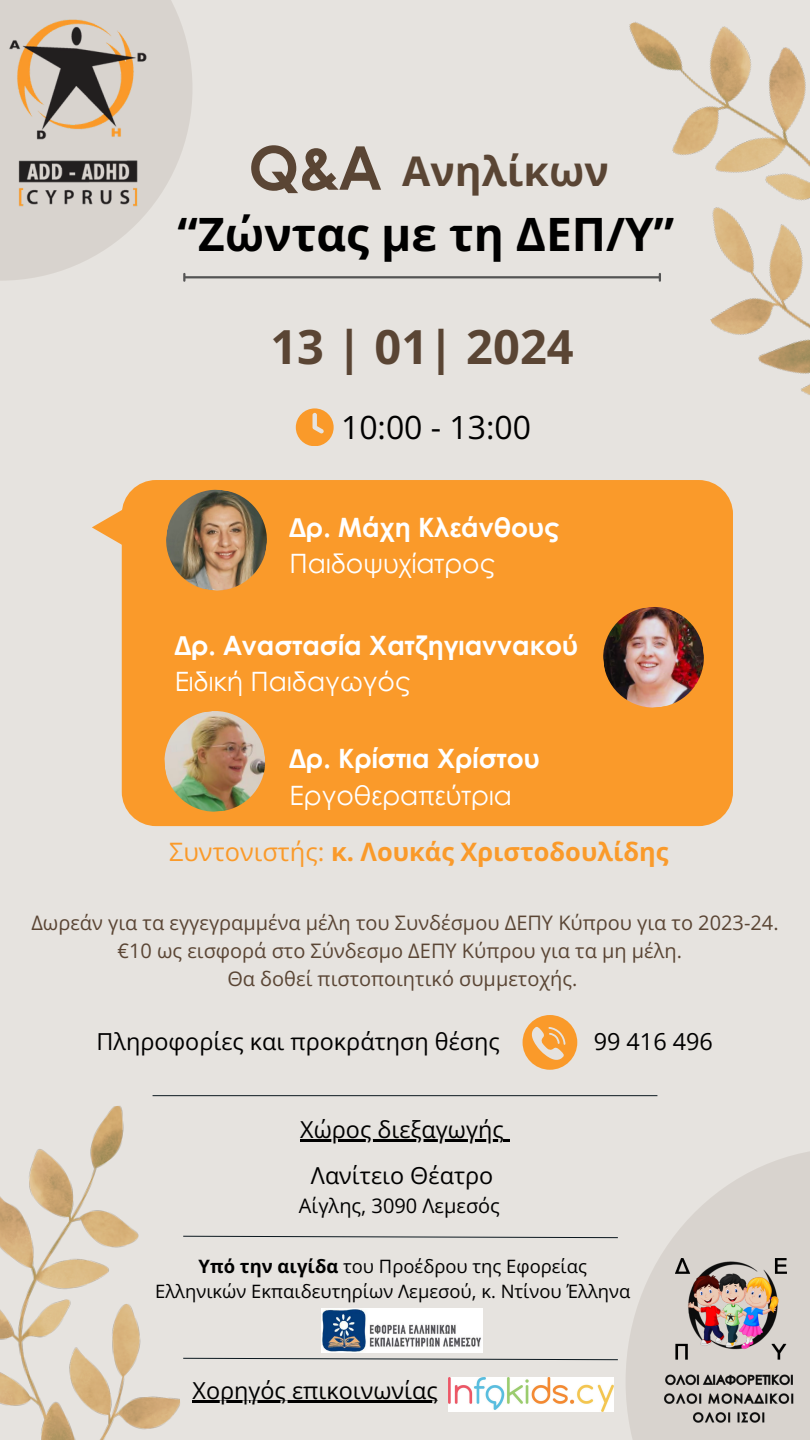
<style>
.page{position:relative;width:810px;height:1440px;background:#e6e3df}
.page>*{position:absolute;margin:0;border:0;box-sizing:border-box;transform-origin:0 0}
.t1{font:700 60.4px "Century Gothic";color:#5a4534}
.t2{font:700 47px "Open Sans";color:#5a4534}
.t3{font:700 46px "Open Sans";color:#000}
.t4{font:700 41px "Open Sans";color:#5a4534}
.t5{font:32px "Open Sans";color:#000}
.t6{font:700 26.7px "Century Gothic";color:#fff}
.t7{font:26.7px "Century Gothic";color:#fff}
.t8{font:700 25.4px "Open Sans";color:#fa9a2a}
.t9{font:23.4px "Open Sans";color:#000}
.t10{font:20px "Open Sans";color:#5a4534}
.t11{font:20px "Open Sans";color:#000}
.t12{font:18.4px/25.5px "Open Sans";color:#000;text-align:center}
.s1{font-weight:400}
.s2{font-weight:700}
</style>
<div class="page">
<img style="left:587px;top:21px;width:223px;height:487px">
<hr style="left:153px;top:1095px;width:504px;height:1px;background:#0c1920">
<svg style="left:191px;top:1358px;width:427px;height:2px"></svg>
<img style="left:0;top:1105px;width:191px;height:335px">
<div style="left:0;top:0;width:193px;height:281px;background:linear-gradient(to right,#d7d2cd,#e1ddd9)"></div>
<div style="left:626px;top:1148px;width:184px;height:292px;background:linear-gradient(to right,#e4e0dc,#d8d3ce)"></div>
<img style="left:651px;top:1247px;width:156px;height:182px">
<img style="left:5px;top:16px;width:146px;height:194px">
<svg style="left:523px;top:1015px;width:54px;height:55px"></svg>
<img style="left:449px;top:1377px;width:165px;height:35px">
<hr style="left:185px;top:276px;width:474px;height:2px;background:#545454">
<svg style="left:183px;top:274px;width:2px;height:7px"></svg>
<svg style="left:659px;top:274px;width:2px;height:7px"></svg>
<div style="left:122px;top:480px;width:611px;height:346px;background:#fa9a2a;border-radius:34px"></div>
<svg style="left:92px;top:509px;width:31px;height:37px"></svg>
<svg style="left:296px;top:408px;width:37px;height:38px"></svg>
<img style="left:166px;top:489px;width:101px;height:102px">
<img style="left:603px;top:607px;width:101px;height:101px">
<img style="left:164px;top:711px;width:101px;height:101px">
<svg style="left:182px;top:1235px;width:436px;height:3px"></svg>
<img style="left:321px;top:1309px;width:162px;height:43px">
<hr style="left:193px;top:1401px;width:245px;height:2px;background:#000">
<hr style="left:300px;top:1139px;width:204px;height:3px;background:#000">
<svg style="left:504px;top:1139px;width:6px;height:3px"></svg>
<p class="t1" style="left:248px;top:122px;width:134px">Q&amp;A</p>
<p class="t4" style="left:402px;top:143px;width:208px">Ανηλίκων</p>
<p class="t3" style="left:178px;top:202px;width:498px">“Ζώντας με τη ΔΕΠ/Υ”</p>
<p class="t2" style="left:270px;top:314px;width:305px">13 | 01| 2024</p>
<p class="t5" style="left:341px;top:405px;width:192px">10:00 - 13:00</p>
<p class="t6" style="left:290px;top:507px;width:271px">Δρ. Μάχη Κλεάνθους</p>
<p class="t7" style="left:290px;top:543px;width:206px">Παιδοψυχίατρος</p>
<p class="t6" style="left:175px;top:625px;width:405px">Δρ. Αναστασία Χατζηγιαννακού</p>
<p class="t7" style="left:175px;top:661px;width:237px">Ειδική Παιδαγωγός</p>
<p class="t6" style="left:290px;top:738px;width:252px">Δρ. Κρίστια Χρίστου</p>
<p class="t7" style="left:290px;top:775px;width:224px">Εργοθεραπεύτρια</p>
<p class="t8" style="left:169px;top:834px;width:501px"><span class="s1">Συντονιστής:</span> κ. Λουκάς Χριστοδουλίδης</p>
<p class="t10" style="left:31px;top:909px;width:749px">Δωρεάν για τα εγγεγραμμένα μέλη του Συνδέσμου ΔΕΠΥ Κύπρου για το 2023-24.</p>
<p class="t10" style="left:118px;top:936px;width:566px">€10 ως εισφορά στο Σύνδεσμο ΔΕΠΥ Κύπρου για τα μη μέλη.</p>
<p class="t10" style="left:227px;top:964px;width:352px">Θα δοθεί πιστοποιητικό συμμετοχής.</p>
<p class="t9" style="left:96px;top:1025px;width:405px">Πληροφορίες και προκράτηση θέσης</p>
<p class="t9" style="left:594px;top:1025px;width:121px">99 416 496</p>
<p class="t9" style="left:300px;top:1113px;width:205px">Χώρος διεξαγωγής</p>
<p class="t9" style="left:311px;top:1159px;width:184px">Λανίτειο Θέατρο</p>
<p class="t11" style="left:299px;top:1192px;width:202px">Αίγλης, 3090 Λεμεσός</p>
<p class="t12" style="left:155px;top:1253px;width:477px"><span class="s2">Υπό την αιγίδα</span> του Προέδρου της Εφορείας<br>Ελληνικών Εκπαιδευτηρίων Λεμεσού, κ. Ντίνου Έλληνα</p>
<p class="t9" style="left:193px;top:1374px;width:247px">Χορηγός επικοινωνίας</p>
</div>
